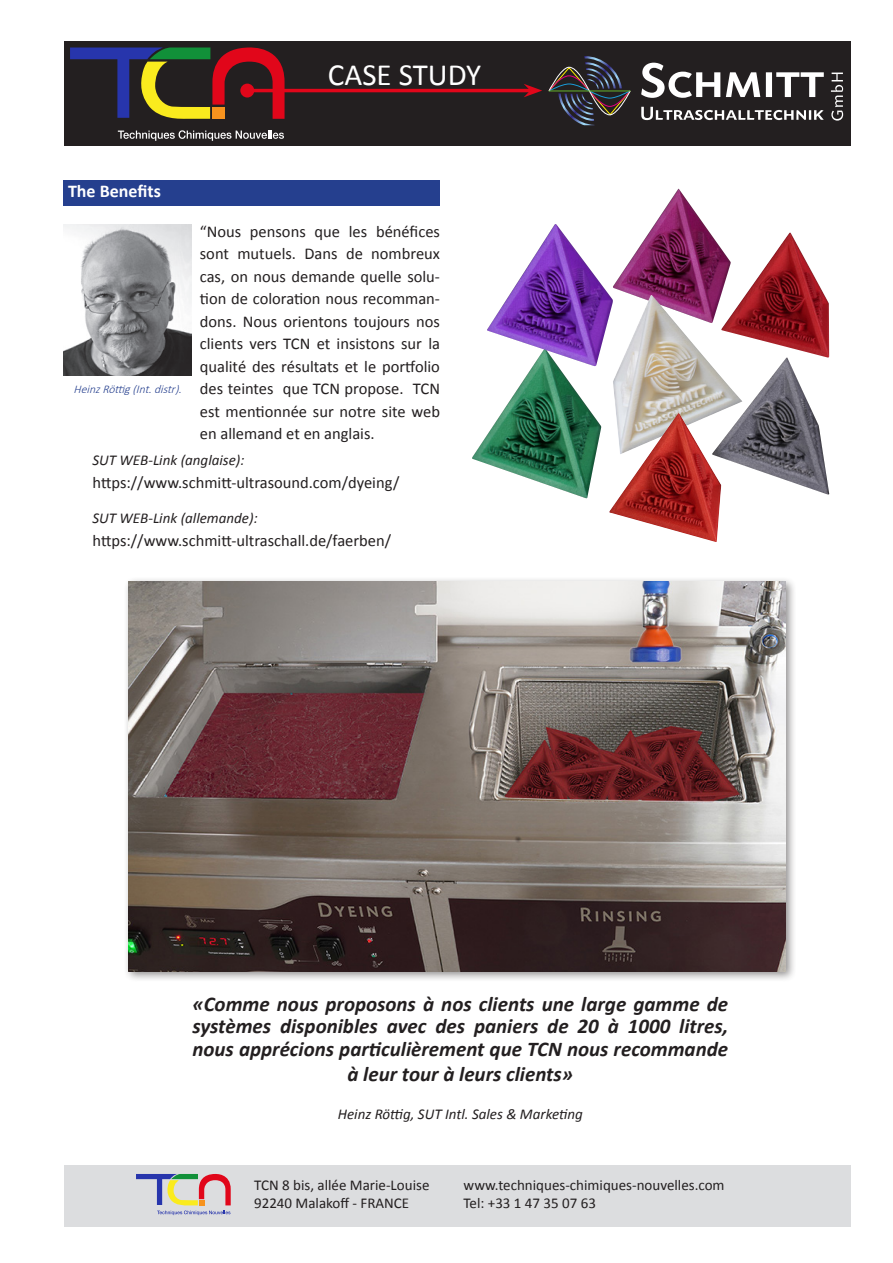
<style>
.page{position:relative;width:893px;height:1263px;background:#fff}
.page>*{position:absolute;margin:0;border:0;box-sizing:border-box;transform-origin:0 0}
.t1{font:30.9px "Calibri";color:#fff}
.t2{font:italic 700 21px/22.5px "Calibri";color:#231f20;text-align:justify}
.t3{font:700 18px "Calibri";color:#fff}
.t4{font:16.5px/22.5px "Calibri";color:#231f20;text-align:justify}
.t5{font:15px/18px "Calibri";color:#231f20}
.t6{font:italic 15px "Calibri";color:#231f20}
.t7{font:italic 300 11.7px "Calibri";color:#253f8e}
</style>
<div class="page">
<div style="left:64px;top:41px;width:786px;height:105px;background:#231f20"></div>
<svg style="left:70px;top:47px;width:215px;height:72px"></svg>
<svg style="left:118px;top:130px;width:166px;height:11px"></svg>
<svg style="left:641px;top:107px;width:183px;height:13px"></svg>
<svg style="left:641px;top:63px;width:183px;height:35px"></svg>
<svg style="left:831px;top:73px;width:12px;height:48px"></svg>
<svg style="left:548px;top:56px;width:83px;height:69px"></svg>
<hr style="left:247px;top:89px;width:283px;height:3px;background:#e1061a">
<div style="left:240px;top:84px;width:14px;height:14px;background:#e1061a;border-radius:50%"></div>
<svg style="left:524px;top:84px;width:18px;height:13px"></svg>
<div style="left:64px;top:180px;width:376px;height:26px;background:#253f8e"></div>
<div style="left:124px;top:577px;width:672px;height:405px;background:#231f20;opacity:.5"></div>
<img style="left:129px;top:582px;width:656px;height:389px">
<img style="left:613px;top:189px;width:108px;height:106px">
<img style="left:613px;top:295px;width:108px;height:118px">
<img style="left:721px;top:233px;width:108px;height:124px">
<img style="left:472px;top:366px;width:129px;height:133px">
<img style="left:712px;top:357px;width:117px;height:138px">
<img style="left:609px;top:413px;width:112px;height:129px">
<img style="left:487px;top:224px;width:126px;height:142px">
<div style="left:64px;top:1165px;width:786px;height:62px;background:#dcdddf"></div>
<svg style="left:136px;top:1174px;width:95px;height:41px"></svg>
<img style="left:64px;top:224px;width:127px;height:152px">
<h1 class="t1" style="left:328px;top:55px;width:155px">CASE STUDY</h1>
<p class="t3" style="left:68px;top:180px;width:94px">The Benefits</p>
<p class="t7" style="left:73px;top:382px;width:113px">HeinzRöttig(Int.distr).</p>
<p class="t4" style="left:200px;top:220px;width:242px">“Nous pensons que les bénéfices sont mutuels. Dans de nombreux cas, on nous demande quelle solu&shy;tion de coloration nous recomman&shy;dons. Nous orientons toujours nos clients vers TCN et insistons sur la qualité des résultats et le portfolio des teintes que TCN propose. TCN est mentionnée sur notre site web en allemand et en anglais.</p>
<p class="t6" style="left:92px;top:450px;width:154px">SUT WEB-Link (anglaise):</p>
<p class="t4" style="left:92px;top:471px;width:308px">https://www.schmitt-ultrasound.com/dyeing/</p>
<p class="t6" style="left:92px;top:508px;width:167px">SUT WEB-Link (allemande):</p>
<p class="t4" style="left:92px;top:529px;width:300px">https://www.schmitt-ultraschall.de/faerben/</p>
<p class="t2" style="left:192px;top:992px;width:537px">«Comme nous proposons à nos clients une large gamme de systèmes disponibles avec des paniers de 20 à 1000 litres, nous apprécions particulièrement que TCN nous recommande</p>
<p class="t2" style="left:347px;top:1062px;width:227px">à leur tour à leurs clients»</p>
<p class="t6" style="left:338px;top:1103px;width:247px">Heinz Röttig, SUT Intl. Sales &amp; Marketing</p>
<p class="t5" style="left:254px;top:1176px;width:177px">TCN 8 bis, allée Marie-Louise<br>92240 Malakoff - FRANCE</p>
<p class="t5" style="left:464px;top:1176px;width:262px">www.techniques-chimiques-nouvelles.com<br>Tel: +33 1 47 35 07 63</p>
</div>
